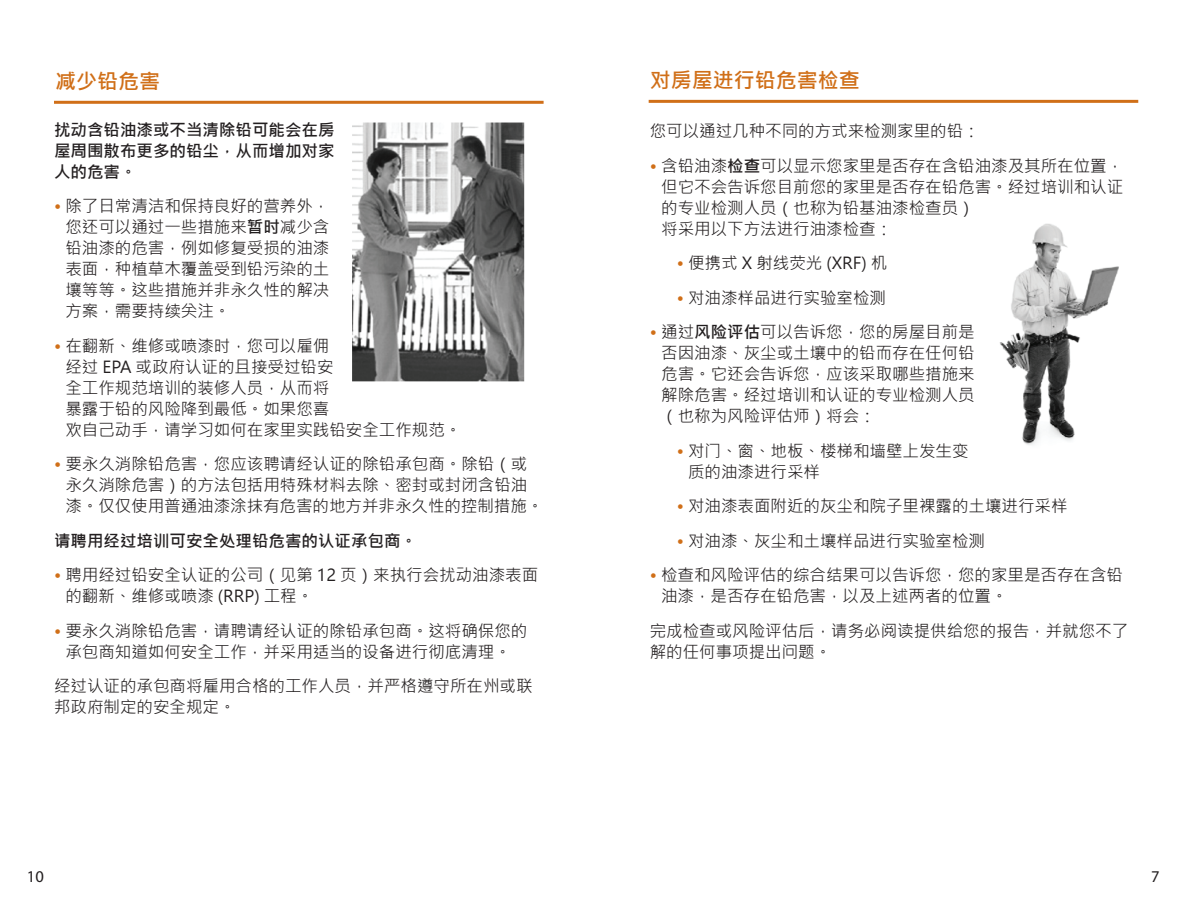
<style>
.page{position:relative;width:1188px;height:918px;background:#fff}
.page>*{position:absolute;margin:0;border:0;box-sizing:border-box;transform-origin:0 0}
.t1{font:21px "Microsoft Jheng Hei UI Bold";color:#d06f18}
.t2{font:16.5px/21px "Microsoft Jheng Hei UI Regular";color:#231f20}
.t3{font:16.5px/21px "Microsoft Jheng Hei UI Bold";color:#231f20;text-align:justify}
.t4{font:16.5px "Myriad Pro";color:#231f20}
.s1{color:#d06f18}
.s2{font-family:"Microsoft Jheng Hei UI Bold"}
</style>
<div class="page">
<hr style="left:649px;top:100px;width:489px;height:3px;background:#d06f18">
<hr style="left:54px;top:101px;width:490px;height:3px;background:#d06f18">
<img style="left:352px;top:122px;width:173px;height:260px">
<img style="left:999px;top:223px;width:120px;height:222px">
<p class="t1" style="left:55px;top:68px;width:107px">减少铅危害</p>
<p class="t3" style="left:54px;top:119px;width:282px">扰动含铅油漆或不当清除铅可能会在房屋周围散布更多的铅尘，从而增加对家人的危害。</p>
<p class="t2" style="left:65px;top:196px;width:265px;text-align:justify;text-indent:-11px"><span class="s1">•</span> 除了日常清洁和保持良好的营养外，您还可以通过一些措施来<span class="s2">暂时</span>减少含铅油漆的危害，例如修复受损的油漆表面，种植草木覆盖受到铅污染的土壤等等。这些措施并非永久性的解决方案，需要持续关注。</p>
<p class="t2" style="left:65px;top:335px;width:398px;text-indent:-11px"><span class="s1">•</span> 在翻新、维修或喷漆时，您可以雇佣<br>经过 EPA 或政府认证的且接受过铅安<br>全工作规范培训的装修人员，从而将<br>暴露于铅的风险降到最低。如果您喜<br>欢自己动手，请学习如何在家里实践铅安全工作规范。</p>
<p class="t2" style="left:65px;top:454px;width:480px;text-indent:-11px"><span class="s1">•</span> 要永久消除铅危害，您应该聘请经认证的除铅承包商。除铅（或永久消除危害）的方法包括用特殊材料去除、密封或封闭含铅油漆。仅仅使用普通油漆涂抹有危害的地方并非永久性的控制措施。</p>
<p class="t3" style="left:54px;top:530px;width:364px">请聘用经过培训可安全处理铅危害的认证承包商。</p>
<p class="t2" style="left:65px;top:565px;width:474px;text-indent:-11px"><span class="s1">•</span> 聘用经过铅安全认证的公司（见第 12 页）来执行会扰动油漆表面的翻新、维修或喷漆 (RRP) 工程。</p>
<p class="t2" style="left:54px;top:620px;width:475px;text-align:center"><span class="s1">•</span> 要永久消除铅危害，请聘请经认证的除铅承包商。这将确保您的承包商知道如何安全工作，并采用适当的设备进行彻底清理。</p>
<p class="t2" style="left:54px;top:676px;width:480px">经过认证的承包商将雇用合格的工作人员，并严格遵守所在州或联邦政府制定的安全规定。</p>
<p class="t4" style="left:27px;top:866px;width:18px">10</p>
<p class="t1" style="left:650px;top:68px;width:211px">对房屋进行铅危害检查</p>
<p class="t2" style="left:650px;top:121px;width:331px">您可以通过几种不同的方式来检测家里的铅：</p>
<p class="t2" style="left:661px;top:155px;width:464px;text-indent:-11px"><span class="s1">•</span> 含铅油漆<span class="s2">检查</span>可以显示您家里是否存在含铅油漆及其所在位置，但它不会告诉您目前您的家里是否存在铅危害。经过培训和认证的专业检测人员（也称为铅基油漆检查员）<br>将采用以下方法进行油漆检查：</p>
<p class="t2" style="left:677px;top:253px;width:212px"><span class="s1">•</span> 便携式 X 射线荧光 (XRF) 机</p>
<p class="t2" style="left:677px;top:287px;width:211px"><span class="s1">•</span> 对油漆样品进行实验室检测</p>
<p class="t2" style="left:661px;top:322px;width:315px;text-align:justify;text-indent:-11px"><span class="s1">•</span> 通过<span class="s2">风险评估</span>可以告诉您，您的房屋目前是否因油漆、灰尘或土壤中的铅而存在任何铅危害。它还会告诉您，应该采取哪些措施来解除危害。经过培训和认证的专业检测人员（也称为风险评估师）将会：</p>
<p class="t2" style="left:688px;top:440px;width:282px;text-indent:-11px"><span class="s1">•</span> 对门、窗、地板、楼梯和墙壁上发生变质的油漆进行采样</p>
<p class="t2" style="left:677px;top:496px;width:392px"><span class="s1">•</span> 对油漆表面附近的灰尘和院子里裸露的土壤进行采样</p>
<p class="t2" style="left:677px;top:530px;width:310px"><span class="s1">•</span> 对油漆、灰尘和土壤样品进行实验室检测</p>
<p class="t2" style="left:661px;top:565px;width:463px;text-indent:-11px"><span class="s1">•</span> 检查和风险评估的综合结果可以告诉您，您的家里是否存在含铅油漆，是否存在铅危害，以及上述两者的位置。</p>
<p class="t2" style="left:650px;top:620px;width:480px">完成检查或风险评估后，请务必阅读提供给您的报告，并就您不了解的任何事项提出问题。</p>
<p class="t4" style="left:1151px;top:866px;width:10px">7</p>
</div>
